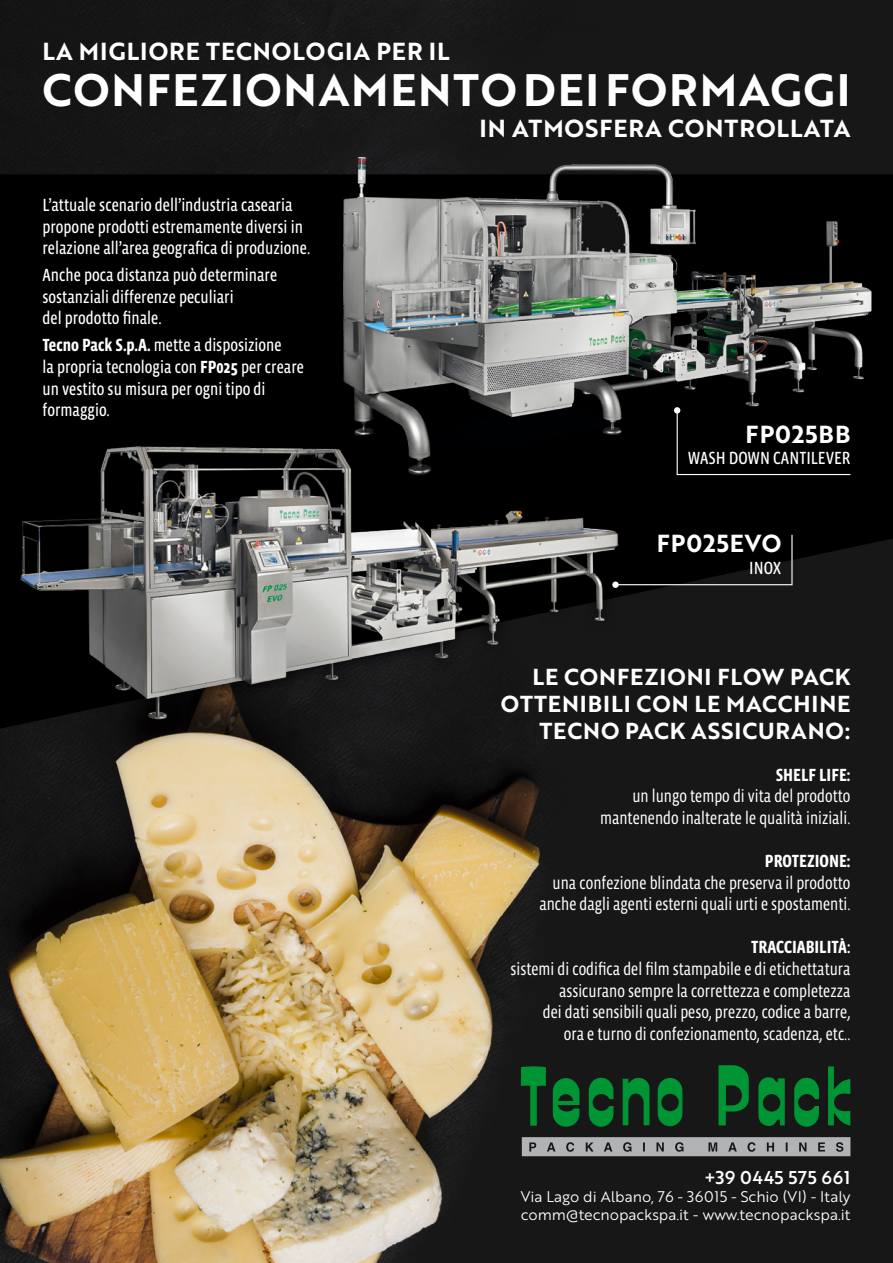
<style>
.page{position:relative;width:893px;height:1263px;background:#fff}
.page>*{position:absolute;margin:0;border:0;box-sizing:border-box;transform-origin:0 0}
.t1{font:44.25px "Brother 1816 Bold";letter-spacing:.04em;color:#fff}
.t2{font:24px "Brother 1816 Bold";letter-spacing:.04em;color:#fff}
.t3{font:22.5px/27px "Brother 1816 Bold";letter-spacing:.04em;color:#fff;text-align:right}
.t4{font:18px/21.6px "Vista Sans Nar OTCE";color:#fff;text-align:right}
.t5{font:18px/21.6px "Vista Sans Nar OTCE";color:#fff}
.t6{font:700 18px "Vista Sans Nar OTCE";color:#fff}
.t7{font:18px "Brother 1816 Medium";letter-spacing:.04em;color:#fff}
.t8{font:15px "Brother 1816 Book";color:#fff}
.s1{font-weight:700}
.s2{font-weight:500}
</style>
<div class="page">
<img style="left:0;top:731px;width:893px;height:532px">
<div style="left:0;top:0;width:893px;height:174px;background:#171717"></div>
<svg style="left:0;top:174px;width:893px;height:557px;fill:#000"></svg>
<img style="left:9px;top:409px;width:651px;height:331px">
<img style="left:315px;top:147px;width:578px;height:349px">
<div style="left:676px;top:409px;width:176px;height:67px;background:#000"></div>
<div style="left:674px;top:407px;width:6px;height:7px;background:#fff;border-radius:50%"></div>
<svg style="left:612px;top:581px;width:7px;height:7px"></svg>
<svg style="left:614px;top:534px;width:179px;height:52px"></svg>
<svg style="left:521px;top:1065px;width:329px;height:62px"></svg>
<svg style="left:522px;top:1137px;width:328px;height:19px"></svg>
<p class="t2" style="left:43px;top:33px;width:409px">LA MIGLIORE TECNOLOGIA PER IL</p>
<p class="t1" style="left:43px;top:57px;width:809px">CONFEZIONAMENTO DEI FORMAGGI</p>
<p class="t2" style="left:479px;top:110px;width:372px">IN ATMOSFERA CONTROLLATA</p>
<p class="t5" style="left:43px;top:194px;width:269px">L’attuale scenario dell’industria casearia propone prodotti estremamente diversi in relazione all’area geografica di produzione.</p>
<p class="t5" style="left:43px;top:264px;width:236px">Anche poca distanza può determinare sostanziali differenze peculiari</p>
<p class="t5" style="left:43px;top:307px;width:121px">del prodotto finale.</p>
<p class="t5" style="left:43px;top:334px;width:241px"><span class="s1">Tecno Pack S.p.A.</span> mette a disposizione</p>
<p class="t5" style="left:43px;top:356px;width:263px">la propria tecnologia con <span class="s1">FP025</span> per creare un vestito su misura per ogni tipo di formaggio.</p>
<p class="t2" style="left:746px;top:416px;width:106px">FP025BB</p>
<p class="t5" style="left:688px;top:447px;width:164px">WASH DOWN CANTILEVER</p>
<p class="t2" style="left:657px;top:525px;width:126px">FP025EVO</p>
<p class="t5" style="left:749px;top:557px;width:34px">INOX</p>
<p class="t3" style="left:501px;top:662px;width:351px">LE CONFEZIONI FLOW PACK<br>OTTENIBILI CON LE MACCHINE<br>TECNO PACK ASSICURANO:</p>
<p class="t6" style="left:776px;top:764px;width:76px">SHELF LIFE:</p>
<p class="t4" style="left:632px;top:785px;width:220px">un lungo tempo di vita del prodotto</p>
<p class="t4" style="left:600px;top:807px;width:252px">mantenendo inalterate le qualità iniziali.</p>
<p class="t6" style="left:765px;top:850px;width:87px">PROTEZIONE:</p>
<p class="t4" style="left:553px;top:871px;width:299px">una confezione blindata che preserva il prodotto</p>
<p class="t4" style="left:539px;top:893px;width:313px">anche dagli agenti esterni quali urti e spostamenti.</p>
<p class="t6" style="left:751px;top:937px;width:101px">TRACCIABILITÀ<span class="s2">:</span></p>
<p class="t4" style="left:511px;top:958px;width:341px">sistemi di codifica del film stampabile e di etichettatura assicurano sempre la correttezza e completezza</p>
<p class="t4" style="left:543px;top:1001px;width:309px">dei dati sensibili quali peso, prezzo, codice a barre,</p>
<p class="t4" style="left:564px;top:1023px;width:288px">ora e turno di confezionamento, scadenza, etc..</p>
<p class="t7" style="left:704px;top:1164px;width:148px">+39 0445 575 661</p>
<p class="t8" style="left:521px;top:1186px;width:331px">Via Lago di Albano, 76 - 36015 - Schio (VI) - Italy</p>
<p class="t8" style="left:521px;top:1204px;width:331px">comm@tecnopackspa.it - www.tecnopackspa.it</p>
</div>
